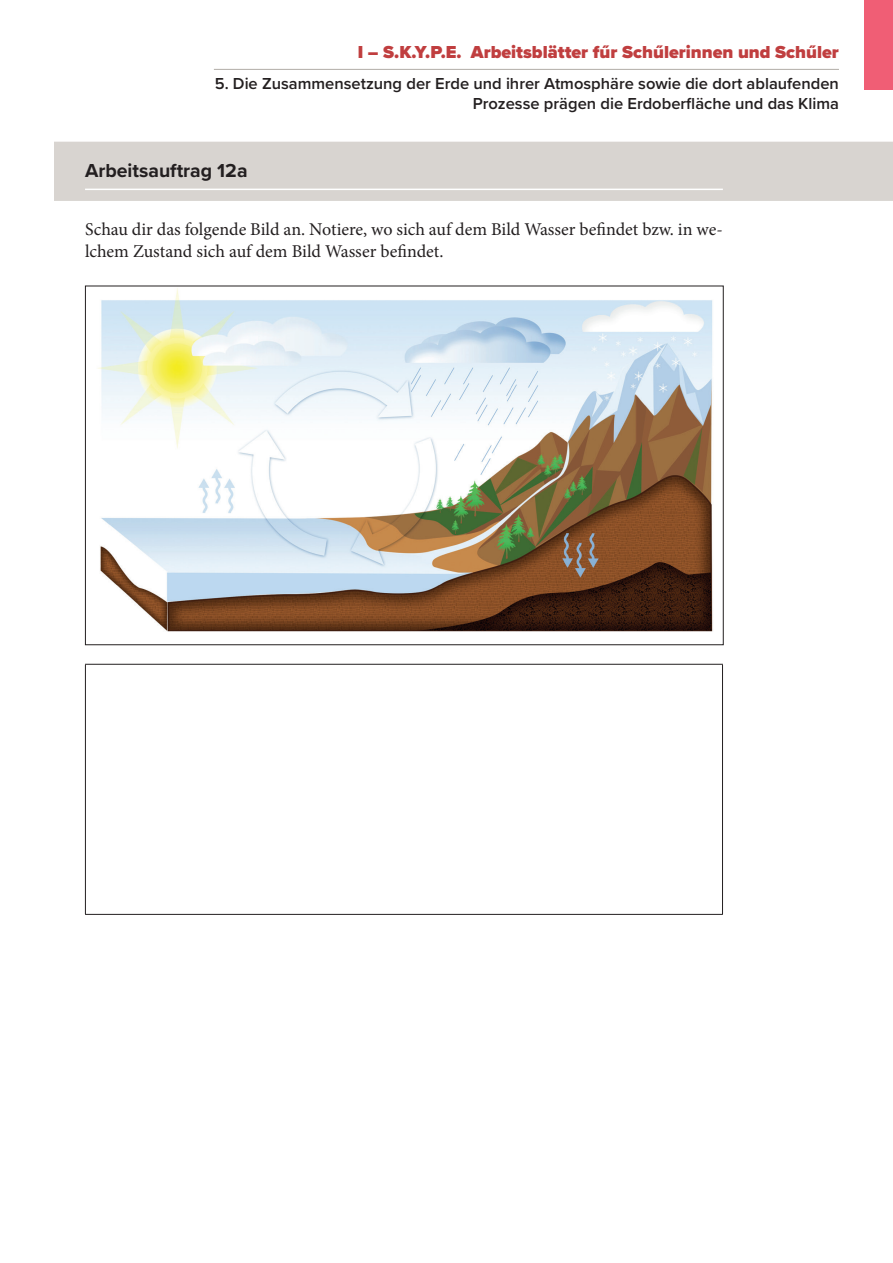
<style>
.page{position:relative;width:893px;height:1263px;background:#fff}
.page>*{position:absolute;margin:0;border:0;box-sizing:border-box;transform-origin:0 0}
.t1{font:700 19.5px "Proxima Nova";color:#231f20}
.t2{font:18px/22.5px "Minion Pro";color:#231f20}
.t3{font:900 18px "Proxima Nova";color:#c03e3f}
.t4{font:600 16.5px/19.8px "Proxima Nova";color:#231f20;text-align:right}
</style>
<div class="page">
<hr style="left:214px;top:69px;width:625px;height:1px;background:#b1ada7">
<div style="left:864px;top:0;width:29px;height:89px;background:#f05e75"></div>
<div style="left:54px;top:142px;width:839px;height:59px;background:#d8d4d0"></div>
<hr style="left:85px;top:189px;width:638px;height:1px;background:#fff">
<img style="left:98px;top:288px;width:615px;height:344px">
<hr style="left:85px;top:664px;width:638px;height:1px;background:#231f20">
<hr style="left:85px;top:665px;width:1px;height:249px;background:#231f20">
<hr style="left:722px;top:665px;width:1px;height:249px;background:#231f20">
<hr style="left:85px;top:914px;width:638px;height:1px;background:#231f20">
<p class="t3" style="left:358px;top:38px;width:483px">I – S.K.Y.P.E. Arbeitsblätter fűr Schűlerinnen und Schűler</p>
<p class="t4" style="left:215px;top:73px;width:626px">5. Die Zusammensetzung der Erde und ihrer Atmosphäre sowie die dort ablaufenden<br>Prozesse prägen die Erdoberfläche und das Klima</p>
<p class="t1" style="left:85px;top:156px;width:164px">Arbeitsauftrag 12a</p>
<p class="t2" style="left:85px;top:218px;width:639px">Schau dir das folgende Bild an. Notiere, wo sich auf dem Bild Wasser befindet bzw. in we&shy;lchem Zustand sich auf dem Bild Wasser befindet.</p>
</div>
